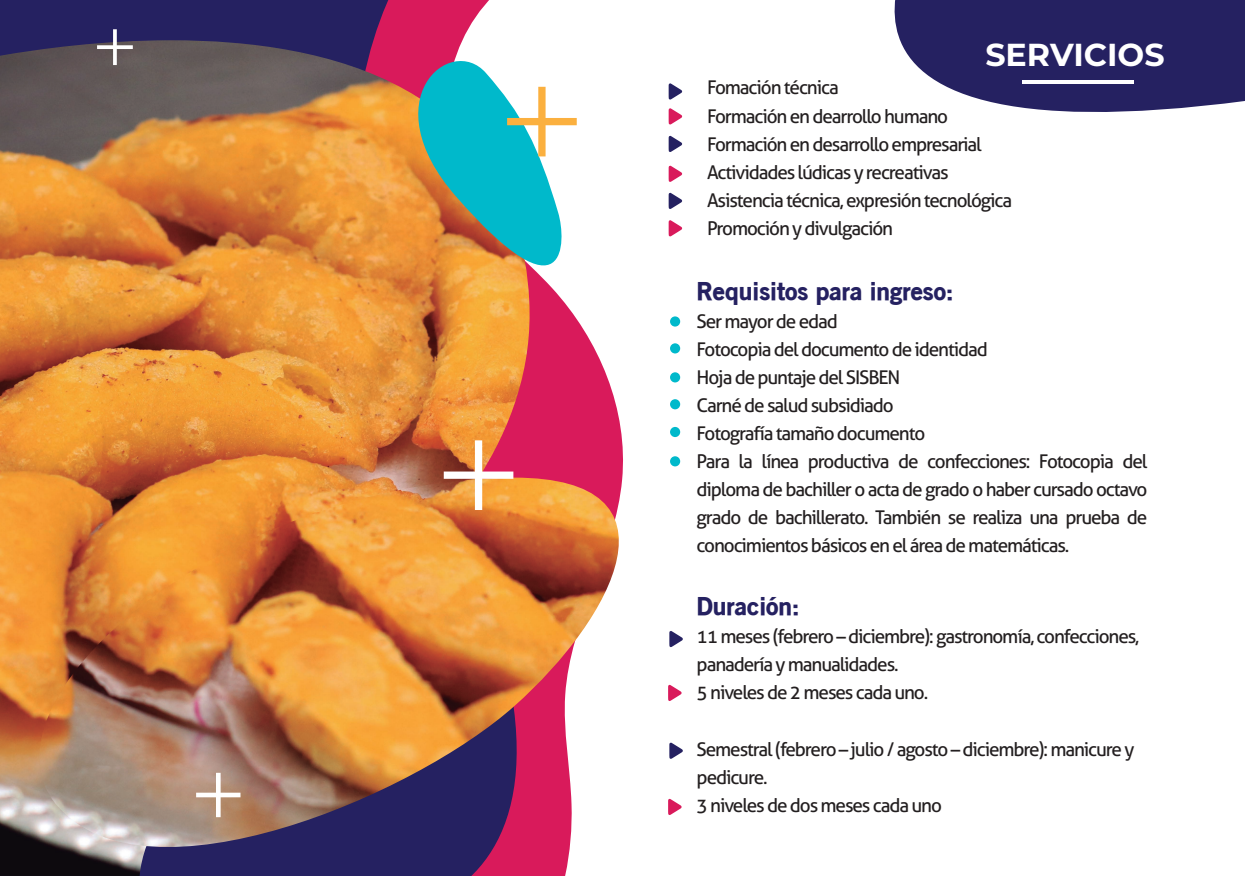
<style>
.page{position:relative;width:1245px;height:876px;background:#fff}
.page>*{position:absolute;margin:0;border:0;box-sizing:border-box;transform-origin:0 0}
.t1{font:700 31.72px "Montserrat";color:#fff}
.t2{font:900 24.53px "Old Sans";color:#252161}
.t3{font:18.9px/28.1px "Aller";letter-spacing:-.06em;color:#231f20}
</style>
<div class="page">
<svg style="left:894px;top:0;width:350px;height:112px;background:#3c3872"></svg>
<svg style="left:668px;top:83px;width:14px;height:17px"></svg>
<svg style="left:668px;top:108px;width:14px;height:17px"></svg>
<svg style="left:668px;top:135px;width:14px;height:17px"></svg>
<svg style="left:668px;top:165px;width:14px;height:17px"></svg>
<svg style="left:668px;top:192px;width:14px;height:17px"></svg>
<svg style="left:668px;top:220px;width:14px;height:16px"></svg>
<svg style="left:0;top:0;width:623px;height:477px"></svg>
<img style="left:0;top:40px;width:543px;height:437px">
<img style="left:0;top:477px;width:673px;height:398px">
<svg style="left:371px;top:33px;width:197px;height:291px;background:#a2a085"></svg>
<svg style="left:507px;top:87px;width:69px;height:69px"></svg>
<div style="left:670px;top:316px;width:10px;height:10px;background:#00b9cb;border-radius:50%"></div>
<div style="left:670px;top:343px;width:10px;height:10px;background:#00b9cb;border-radius:50%"></div>
<div style="left:670px;top:372px;width:10px;height:10px;background:#00b9cb;border-radius:50%"></div>
<div style="left:670px;top:399px;width:10px;height:10px;background:#00b9cb;border-radius:50%"></div>
<div style="left:670px;top:427px;width:10px;height:10px;background:#00b9cb;border-radius:50%"></div>
<div style="left:670px;top:456px;width:10px;height:10px;background:#00b9cb;border-radius:50%"></div>
<svg style="left:669px;top:630px;width:14px;height:17px"></svg>
<svg style="left:669px;top:742px;width:14px;height:16px"></svg>
<svg style="left:668px;top:684px;width:14px;height:17px"></svg>
<svg style="left:668px;top:798px;width:14px;height:17px"></svg>
<hr style="left:1022px;top:80px;width:111px;height:4px;background:#fff">
<svg style="left:196px;top:772px;width:44px;height:44px"></svg>
<svg style="left:97px;top:29px;width:36px;height:36px"></svg>
<svg style="left:443px;top:440px;width:70px;height:70px"></svg>
<h1 class="t1" style="left:985px;top:32px;width:181px">SERVICIOS</h1>
<p class="t3" style="left:707px;top:74px;width:306px">Fomación técnica<br>Formación en dearrollo humano<br>Formación en desarrollo empresarial<br>Actividades lúdicas y recreativas<br>Asistencia técnica, expresión tecnológica<br>Promoción y divulgación</p>
<p class="t2" style="left:696px;top:275px;width:258px">Requisitos para ingreso:</p>
<p class="t3" style="left:696px;top:307px;width:452px">Ser mayor de edad<br>Fotocopia del documento de identidad<br>Hoja de puntaje del SISBEN<br>Carné de salud subsidiado<br>Fotografía tamaño documento<br>Para la línea productiva de confecciones: Fotocopia del diploma de bachiller o acta de grado o haber cursado octavo grado de bachillerato. También se realiza una prueba de conocimientos básicos en el área de matemáticas.</p>
<p class="t2" style="left:696px;top:591px;width:104px">Duración:</p>
<p class="t3" style="left:696px;top:622px;width:444px">11 meses (febrero – diciembre): gastronomía, confecciones, panadería y manualidades.<br>5 niveles de 2 meses cada uno.</p>
<p class="t3" style="left:696px;top:734px;width:439px">Semestral (febrero – julio / agosto – diciembre): manicure y pedicure.<br>3 niveles de dos meses cada uno</p>
</div>
